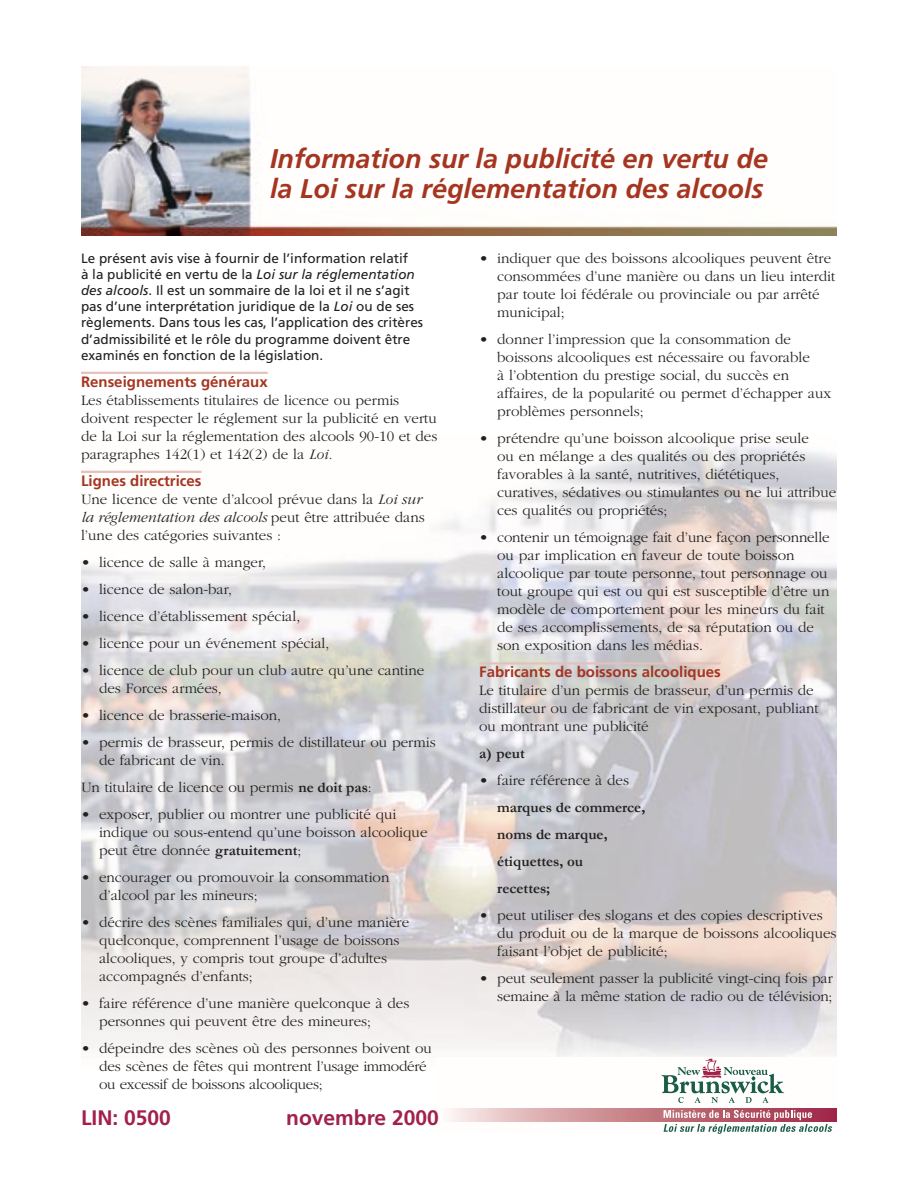
<style>
.page{position:relative;width:918px;height:1188px;background:#fff}
.page>*{position:absolute;margin:0;border:0;box-sizing:border-box;transform-origin:0 0}
.act_title{font:italic 700 27px/30px "Frutiger";color:#a53520}
.LIN{font:700 21px "Frutiger";color:#a1214b}
.bullet{font:300 15px/18px "Garamond";color:#22201f}
.text{font:300 15px/18px "Garamond";color:#22201f}
.head{font:700 15px "Frutiger";color:#a53520}
.bullet-2{font:700 15px "Garamond";color:#22201f}
.text-2{font:700 15px "Garamond";color:#22201f}
.intro_paragraph{font:13.5px/16.2px "Frutiger";color:#22201f}
.s1{font-style:italic}
.s2{font-weight:700}
</style>
<div class="page">
<img style="left:81px;top:67px;width:756px;height:168px">
<img style="left:81px;top:445px;width:756px;height:612px">
<svg style="left:449px;top:1058px;width:388px;height:76px"></svg>
<hr style="left:81px;top:372px;width:187px;height:2px;background:#e4c2bc">
<hr style="left:81px;top:471px;width:121px;height:2px;background:#e4c2bc">
<hr style="left:479px;top:662px;width:242px;height:3px;background:#e4c2bc">
<p class="act_title" style="left:270px;top:143px;width:500px">Information sur la publicité en vertu de la Loi sur la réglementation des alcools</p>
<p class="intro_paragraph" style="left:81px;top:250px;width:344px">Le présent avis vise à fournir de l’information relatif<br>à la publicité en vertu de la <span class="s1">Loi sur la réglementation des alcools</span>. Il est un sommaire de la loi et il ne s’agit pas d’une interprétation juridique de la <span class="s1">Loi</span> ou de ses règlements. Dans tous les cas, l’application des critères d’admissibilité et le rôle du programme doivent être examinés en fonction de la législation.</p>
<p class="head" style="left:81px;top:373px;width:188px">Renseignements généraux</p>
<p class="text" style="left:81px;top:391px;width:358px">Les établissements titulaires de licence ou permis doivent respecter le réglement sur la publicité en vertu de la Loi sur la réglementation des alcools 90-10 et des paragraphes 142(1) et 142(2) de la <span class="s1">Loi.</span></p>
<p class="head" style="left:81px;top:472px;width:122px">Lignes directrices</p>
<p class="text" style="left:81px;top:490px;width:345px">Une licence de vente d’alcool prévue dans la <span class="s1">Loi sur la réglementation des alcools</span> peut être attribuée dans l’une des catégories suivantes :</p>
<p class="bullet" style="left:81px;top:553px;width:187px">• licence de salle à manger,</p>
<p class="bullet" style="left:81px;top:580px;width:153px">• licence de salon-bar,</p>
<p class="bullet" style="left:81px;top:607px;width:221px">• licence d’établissement spécial,</p>
<p class="bullet" style="left:81px;top:634px;width:250px">• licence pour un événement spécial,</p>
<p class="bullet" style="left:99px;top:661px;width:327px;text-indent:-18px">• licence de club pour un club autre qu’une cantine des Forces armées,</p>
<p class="bullet" style="left:81px;top:706px;width:202px">• licence de brasserie-maison,</p>
<p class="bullet" style="left:99px;top:733px;width:338px;text-indent:-18px">• permis de brasseur, permis de distillateur ou permis de fabricant de vin.</p>
<p class="text" style="left:81px;top:778px;width:292px">Un titulaire de licence ou permis <span class="s2">ne doit pas</span>:</p>
<p class="bullet" style="left:99px;top:805px;width:330px;text-indent:-18px">• exposer, publier ou montrer une publicité qui indique ou sous-entend qu’une boisson alcoolique peut être donnée <span class="s2">gratuitement</span>;</p>
<p class="bullet" style="left:99px;top:868px;width:292px;text-indent:-18px">• encourager ou promouvoir la consommation d’alcool par les mineurs;</p>
<p class="bullet" style="left:99px;top:913px;width:312px;text-indent:-18px">• décrire des scènes familiales qui, d’une manière quelconque, comprennent l’usage de boissons alcooliques, y compris tout groupe d’adultes accompagnés d’enfants;</p>
<p class="bullet" style="left:99px;top:994px;width:312px;text-indent:-18px">• faire référence d’une manière quelconque à des personnes qui peuvent être des mineures;</p>
<p class="bullet" style="left:99px;top:1039px;width:335px;text-indent:-18px">• dépeindre des scènes où des personnes boivent ou des scènes de fêtes qui montrent l’usage immodéré ou excessif de boissons alcooliques;</p>
<p class="LIN" style="left:81px;top:1106px;width:91px">LIN: 0500</p>
<p class="LIN" style="left:286px;top:1106px;width:154px">novembre 2000</p>
<p class="bullet" style="left:497px;top:250px;width:340px;text-indent:-18px">• indiquer que des boissons alcooliques peuvent être consommées d’une manière ou dans un lieu interdit par toute loi fédérale ou provinciale ou par arrêté municipal;</p>
<p class="bullet" style="left:497px;top:331px;width:336px;text-indent:-18px">• donner l’impression que la consommation de boissons alcooliques est nécessaire ou favorable<br>à l’obtention du prestige social, du succès en affaires, de la popularité ou permet d’échapper aux problèmes personnels;</p>
<p class="bullet" style="left:497px;top:430px;width:340px;text-indent:-18px">• prétendre qu’une boisson alcoolique prise seule<br>ou en mélange a des qualités ou des propriétés favorables à la santé, nutritives, diététiques, curatives, sédatives ou stimulantes ou ne lui attribue ces qualités ou propriétés;</p>
<p class="bullet" style="left:497px;top:529px;width:334px;text-indent:-18px">• contenir un témoignage fait d’une façon personnelle ou par implication en faveur de toute boisson alcoolique par toute personne, tout personnage ou tout groupe qui est ou qui est susceptible d’être un modèle de comportement pour les mineurs du fait de ses accomplissements, de sa réputation ou de son exposition dans les médias.</p>
<p class="head" style="left:479px;top:663px;width:243px">Fabricants de boissons alcooliques</p>
<p class="text" style="left:479px;top:682px;width:341px">Le titulaire d’un permis de brasseur, d’un permis de distillateur ou de fabricant de vin exposant, publiant ou montrant une publicité</p>
<p class="text-2" style="left:479px;top:745px;width:47px">a) peut</p>
<p class="bullet" style="left:479px;top:772px;width:151px">• faire référence à des</p>
<p class="bullet-2" style="left:497px;top:799px;width:150px">marques de commerce,</p>
<p class="bullet-2" style="left:497px;top:826px;width:112px">noms de marque,</p>
<p class="bullet-2" style="left:497px;top:853px;width:87px">étiquettes, ou</p>
<p class="bullet-2" style="left:497px;top:880px;width:54px">recettes;</p>
<p class="bullet" style="left:497px;top:907px;width:341px;text-indent:-18px">• peut utiliser des slogans et des copies descriptives du produit ou de la marque de boissons alcooliques faisant l’objet de publicité;</p>
<p class="bullet" style="left:479px;top:970px;width:355px;text-align:right">• peut seulement passer la publicité vingt-cinq fois par semaine à la même station de radio ou de télévision;</p>
</div>
